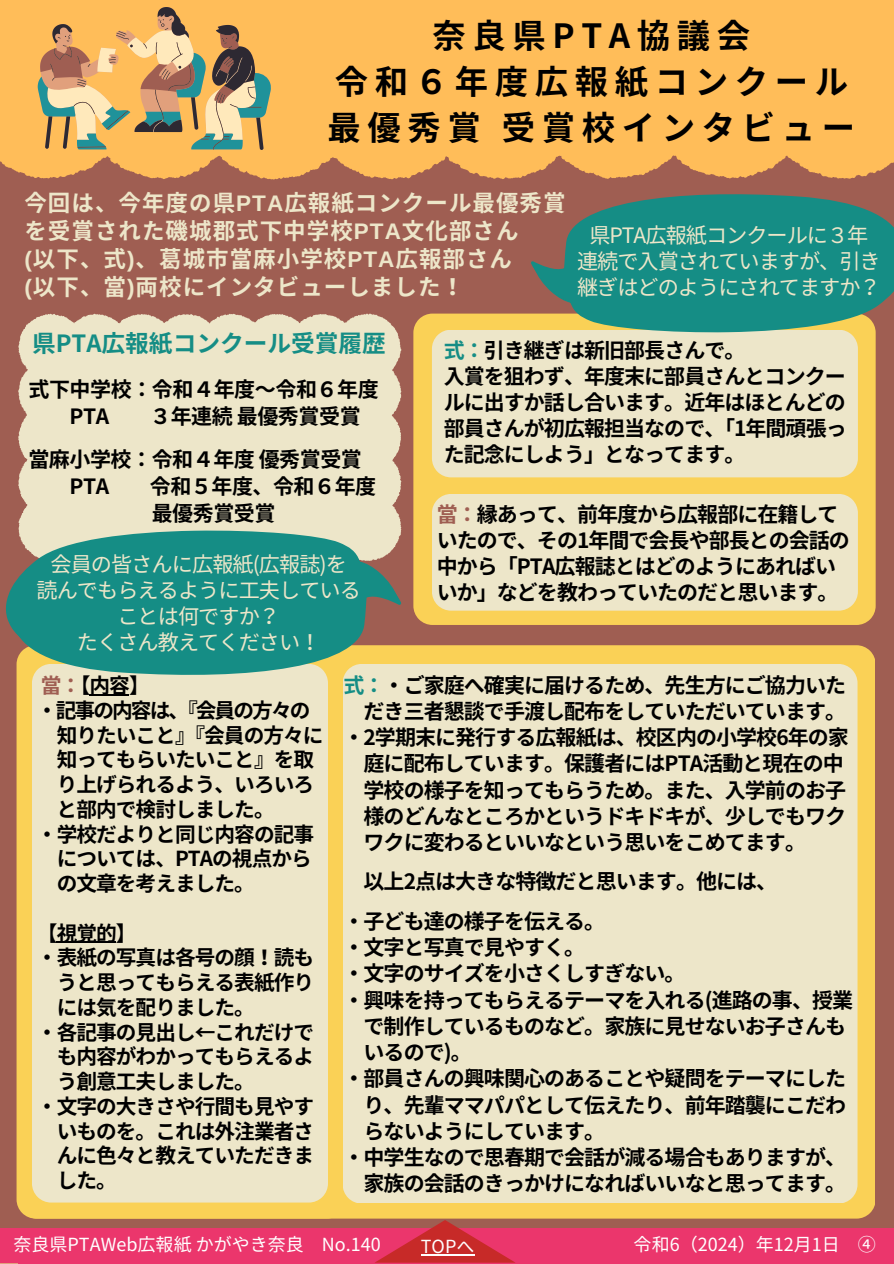
<style>
.page{position:relative;width:894px;height:1264px;background:#fff}
.page>*{position:absolute;margin:0;border:0;box-sizing:border-box;transform-origin:0 0}
.t1{font:700 33.3px/46px "Noto Sans JP";letter-spacing:.2em;color:#000;text-align:center}
.t2{font:700 23.7px "Noto Sans JP";color:#158d85}
.t3{font:700 22.5px/28.2px "Noto Sans CJ Ksc";letter-spacing:.045em;color:#ede6c9}
.t4{font:21.15px/25.8px "Noto Sans JP";letter-spacing:-.045em;color:#ede6c9;text-align:center}
.t5{font:700 21px/25.8px "Noto Sans JP";letter-spacing:-.045em;color:#000}
.t6{font:700 21px/27px "Noto Sans JP";letter-spacing:-.02em;color:#000}
.t7{font:700 20.7px "Noto Sans JP";letter-spacing:-.045em;color:#000}
.t8{font:700 20.7px "Noto Sans JP";letter-spacing:-.09em;color:#000}
.t9{font:18px "Noto Sans JP";color:#fff}
.t10{font:18px "Noto Sans JP";color:#fefefe}
.s1{font-family:"Arimo"}
.s2{color:#158d85}
.s3{color:#9f5e52}
</style>
<div class="page">
<div style="left:0;top:0;width:893px;height:1263px;background:#9f5e52"></div>
<div style="left:0;top:0;width:893px;height:179px;background:#ffbd59"></div>
<svg style="left:37px;top:7px;width:234px;height:143px;background:#cba86d"></svg>
<div style="left:17px;top:645px;width:857px;height:573px;background:#fad156"></div>
<div style="left:18px;top:649px;width:328px;height:569px;background:#fad156;border-radius:19px"></div>
<div style="left:413px;top:313px;width:462px;height:312px;background:#fad156"></div>
<div style="left:32px;top:681px;width:296px;height:521px;background:#ede6c9"></div>
<div style="left:432px;top:330px;width:425px;height:147px;background:#ede6c9"></div>
<div style="left:343px;top:664px;width:514px;height:538px;background:#ede6c9"></div>
<div style="left:18px;top:313px;width:383px;height:216px;background:#ede6c9"></div>
<svg style="left:16px;top:529px;width:385px;height:152px;fill:#ede6c9"></svg>
<svg style="left:16px;top:521px;width:381px;height:152px;background:#cbd6b8"></svg>
<svg style="left:6px;top:530px;width:392px;height:138px;background:#369284"></svg>
<div style="left:432px;top:494px;width:425px;height:116px;background:#ede6c9"></div>
<svg style="left:531px;top:194px;width:258px;height:139px"></svg>
<svg style="left:534px;top:196px;width:342px;height:145px;fill:#ede6c9"></svg>
<svg style="left:533px;top:201px;width:360px;height:132px;background:#308b7e"></svg>
<hr style="left:90px;top:694px;width:39px;height:1px;background:#000">
<hr style="left:57px;top:941px;width:59px;height:1px;background:#000">
<div style="left:0;top:1228px;width:893px;height:35px;background:#eb366c"></div>
<svg style="left:376px;top:1220px;width:138px;height:42px"></svg>
<hr style="left:420px;top:1254px;width:54px;height:1px;background:#fefefe">
<p class="t1" style="left:327px;top:11px;width:529px">奈良県PTA協議会<br>令和６年度広報紙コンクール最優秀賞 受賞校インタビュー</p>
<p class="t3" style="left:24px;top:187px;width:542px">今回は、今年度の県<span class="s1">PTA</span>広報紙コンクール最優秀賞を受賞された磯城郡式下中学校<span class="s1">PTA</span>文化部さん<br><span class="s1">(</span>以下、式<span class="s1">)</span>、葛城市當麻小学校<span class="s1">PTA</span>広報部さん<br><span class="s1">(</span>以下、當<span class="s1">)</span>両校にインタビューしました！</p>
<h1 class="t4" style="left:577px;top:221px;width:305px">県PTA広報紙コンクールに３年連続で入賞されていますが、引き継ぎはどのようにされてますか？</h1>
<p class="t2" style="left:32px;top:325px;width:355px">県PTA広報紙コンクール受賞履歴</p>
<h4 class="t6" style="left:70px;top:375px;width:310px;text-indent:-41px">式下中学校：令和４年度〜令和６年度<br>PTA</h4>
<h4 class="t6" style="left:150px;top:402px;width:212px">３年連続最優秀賞受賞</h4>
<h2 class="t6" style="left:69px;top:445px;width:294px;text-indent:-41px">當麻小学校：令和４年度優秀賞受賞<br>PTA</h2>
<h2 class="t6" style="left:150px;top:472px;width:228px">令和５年度、令和６年度最優秀賞受賞</h2>
<p class="t4" style="left:36px;top:550px;width:326px">会員の皆さんに広報紙(広報誌)を<br>読んでもらえるように工夫していることは何ですか？<br>たくさん教えてください！</p>
<h2 class="t5" style="left:443px;top:336px;width:404px"><span class="s2">式：</span>引き継ぎは新旧部長さんで。<br>入賞を狙わず、年度末に部員さんとコンクールに出すか話し合います。近年はほとんどの部員さんが初広報担当なので、「1年間頑張った記念にしよう」となってます。</h2>
<h3 class="t5" style="left:436px;top:500px;width:414px"><span class="s3">當：</span>縁あって、前年度から広報部に在籍していたので、その1年間で会長や部長との会話の中から「PTA広報誌とはどのようにあればいいか」などを教わっていたのだと思います。</h3>
<p class="t7" style="left:41px;top:669px;width:110px"><span class="s3">當：</span>【内容】</p>
<p class="t8" style="left:37px;top:693px;width:275px">・記事の内容は、『会員の方々の</p>
<p class="t7" style="left:57px;top:718px;width:268px">知りたいこと』『会員の方々に</p>
<p class="t7" style="left:57px;top:743px;width:259px">知ってもらいたいこと』を取</p>
<p class="t7" style="left:57px;top:768px;width:259px">り上げられるよう、いろいろ</p>
<p class="t7" style="left:57px;top:792px;width:219px">と部内で検討しました。</p>
<p class="t7" style="left:37px;top:817px;width:279px">・学校だよりと同じ内容の記事</p>
<p class="t7" style="left:57px;top:842px;width:256px">については、PTAの視点から</p>
<p class="t7" style="left:57px;top:867px;width:200px">の文章を考えました。</p>
<h6 class="t7" style="left:37px;top:916px;width:101px">【視覚的】</h6>
<h6 class="t7" style="left:37px;top:941px;width:279px">・表紙の写真は各号の顔！読も</h6>
<h6 class="t7" style="left:57px;top:966px;width:259px">うと思ってもらえる表紙作り</h6>
<h6 class="t7" style="left:57px;top:990px;width:200px">には気を配りました。</h6>
<h6 class="t7" style="left:37px;top:1015px;width:279px">・各記事の見出し←これだけで</h6>
<h6 class="t7" style="left:57px;top:1040px;width:259px">も内容がわかってもらえるよ</h6>
<h6 class="t7" style="left:57px;top:1065px;width:200px">う創意工夫しました。</h6>
<h6 class="t7" style="left:37px;top:1089px;width:279px">・文字の大きさや行間も見やす</h6>
<h6 class="t7" style="left:57px;top:1114px;width:259px">いものを。これは外注業者さ</h6>
<h6 class="t7" style="left:57px;top:1139px;width:259px">んに色々と教えていただきま</h6>
<h6 class="t7" style="left:57px;top:1164px;width:62px">した。</h6>
<h3 class="t5" style="left:343px;top:670px;width:504px"><span class="s2">式：</span>・ご家庭へ確実に届けるため、先生方にご協力いた</h3>
<h3 class="t5" style="left:363px;top:697px;width:484px">だき三者懇談で手渡し配布をしていただいています。</h3>
<h3 class="t5" style="left:343px;top:723px;width:507px">・2学期末に発行する広報紙は、校区内の小学校6年の家</h3>
<h3 class="t5" style="left:363px;top:749px;width:481px">庭に配布しています。保護者にはPTA活動と現在の中</h3>
<h3 class="t5" style="left:363px;top:775px;width:482px">学校の様子を知ってもらうため。また、入学前のお子</h3>
<h3 class="t5" style="left:363px;top:802px;width:484px">様のどんなところかというドキドキが、少しでもワク</h3>
<h3 class="t5" style="left:363px;top:828px;width:444px">ワクに変わるといいなという思いをこめてます。</h3>
<h5 class="t5" style="left:363px;top:867px;width:415px">以上2点は大きな特徴だと思います。他には、</h5>
<h3 class="t5" style="left:343px;top:907px;width:263px">・子ども達の様子を伝える。</h3>
<h3 class="t5" style="left:343px;top:933px;width:243px">・文字と写真で見やすく。</h3>
<h3 class="t5" style="left:343px;top:959px;width:343px">・文字のサイズを小さくしすぎない。</h3>
<h3 class="t5" style="left:343px;top:985px;width:511px">・興味を持ってもらえるテーマを入れる(進路の事、授業</h3>
<h3 class="t5" style="left:363px;top:1012px;width:484px">で制作しているものなど。家族に見せないお子さんも</h3>
<h3 class="t5" style="left:363px;top:1038px;width:110px">いるので)。</h3>
<h3 class="t5" style="left:343px;top:1064px;width:504px">・部員さんの興味関心のあることや疑問をテーマにした</h3>
<h3 class="t5" style="left:363px;top:1090px;width:484px">り、先輩ママパパとして伝えたり、前年踏襲にこだわ</h3>
<h3 class="t5" style="left:363px;top:1117px;width:243px">らないようにしています。</h3>
<h3 class="t5" style="left:343px;top:1143px;width:504px">・中学生なので思春期で会話が減る場合もありますが、</h3>
<h3 class="t5" style="left:363px;top:1169px;width:484px">家族の会話のきっかけになればいいなと思ってます。</h3>
<h5 class="t9" style="left:14px;top:1229px;width:368px">奈良県PTAWeb広報紙かがやき奈良 No.140</h5>
<h3 class="t10" style="left:420px;top:1232px;width:55px">TOPへ</h3>
<h3 class="t9" style="left:633px;top:1229px;width:201px">令和6（2024）年12月 1日</h3>
<h3 class="t9" style="left:857px;top:1229px;width:19px">④</h3>
</div>
